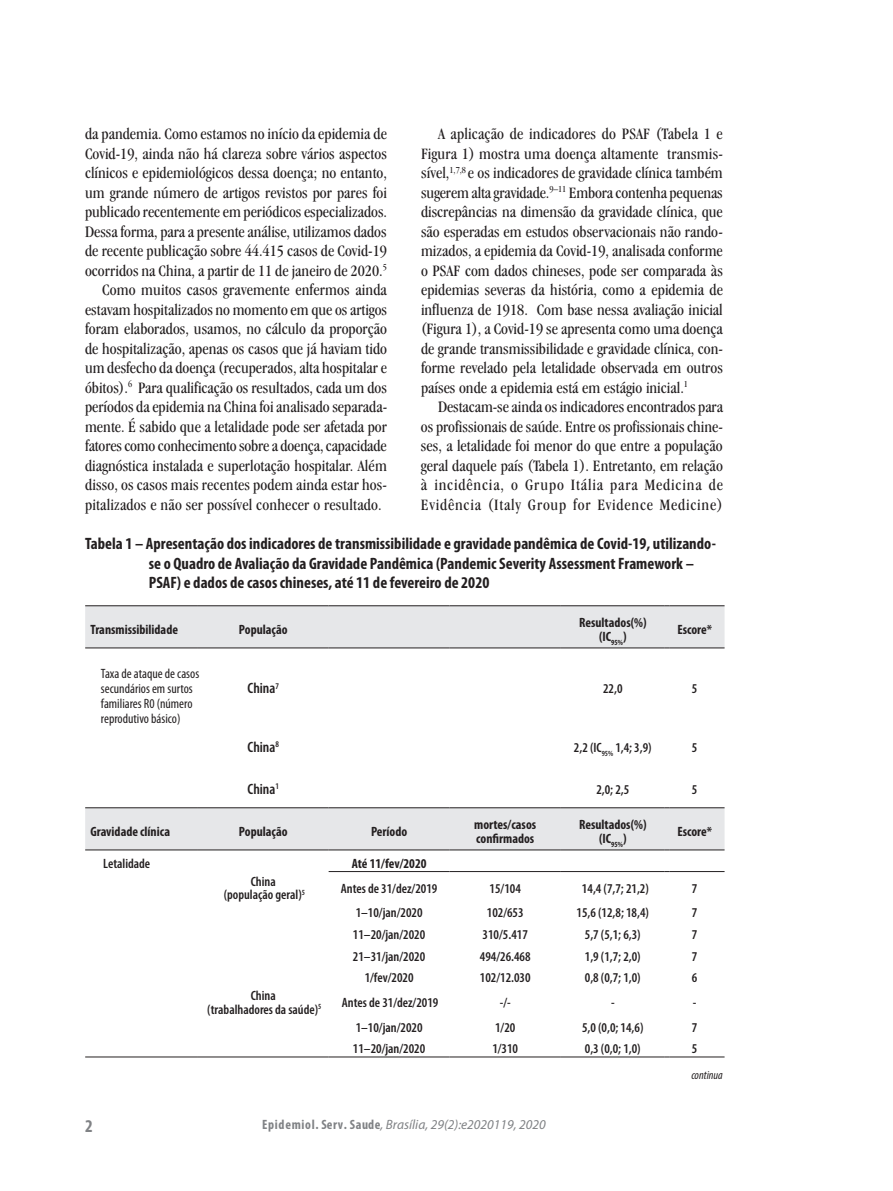
<style>
.page{position:relative;width:893px;height:1191px;background:#fff}
.page>*{position:absolute;margin:0;border:0;box-sizing:border-box;transform-origin:0 0}
.t1{font:700 condensed 18px "Myriad Pro";color:#808285}
.t2{font:condensed 16.5px/19.5px "Garamond IT Cby BT";color:#231f20;text-align:justify}
.t3{font:700 condensed 16.5px/19.5px "Myriad Pro";color:#231f20}
.t4{font:600 condensed 15px "Myriad Pro";color:#231f20}
.t5{font:600 condensed 13.5px/13.5px "Myriad Pro";color:#231f20;text-align:center}
.t6{font:700 condensed 13.5px/13.5px "Myriad Pro";color:#231f20;text-align:center}
.t7{font:condensed 13.5px/15px "Myriad Pro";color:#231f20}
.t8{font:italic 13.5px "Myriad Pro";color:#808285}
.t9{font:italic condensed 12px "Myriad Pro";color:#231f20}
.s1{font-weight:700;font-style:normal;font-stretch:condensed}
</style>
<div class="page">
<svg style="left:85px;top:606px;width:640px;height:243px"></svg>
<hr style="left:85px;top:605px;width:113px;height:1px;background:#231f20">
<hr style="left:198px;top:605px;width:131px;height:1px;background:#231f20">
<hr style="left:329px;top:605px;width:121px;height:1px;background:#231f20">
<hr style="left:450px;top:605px;width:111px;height:1px;background:#231f20">
<hr style="left:561px;top:605px;width:104px;height:1px;background:#231f20">
<hr style="left:669px;top:605px;width:56px;height:1px;background:#231f20">
<hr style="left:329px;top:871px;width:121px;height:1px;background:#231f20">
<hr style="left:450px;top:871px;width:111px;height:1px;background:#231f20">
<hr style="left:561px;top:871px;width:104px;height:1px;background:#231f20">
<hr style="left:669px;top:871px;width:56px;height:1px;background:#231f20">
<hr style="left:85px;top:807px;width:113px;height:1px;background:#231f20">
<hr style="left:198px;top:807px;width:131px;height:1px;background:#231f20">
<hr style="left:329px;top:807px;width:121px;height:1px;background:#231f20">
<hr style="left:450px;top:807px;width:111px;height:1px;background:#231f20">
<hr style="left:561px;top:807px;width:104px;height:1px;background:#231f20">
<hr style="left:669px;top:807px;width:56px;height:1px;background:#231f20">
<hr style="left:85px;top:849px;width:113px;height:1px;background:#231f20">
<hr style="left:198px;top:849px;width:131px;height:1px;background:#231f20">
<hr style="left:329px;top:849px;width:121px;height:1px;background:#231f20">
<hr style="left:450px;top:849px;width:111px;height:1px;background:#231f20">
<hr style="left:561px;top:849px;width:104px;height:1px;background:#231f20">
<hr style="left:669px;top:849px;width:56px;height:1px;background:#231f20">
<hr style="left:85px;top:1056px;width:113px;height:1px;background:#231f20">
<hr style="left:198px;top:1056px;width:131px;height:1px;background:#231f20">
<hr style="left:329px;top:1056px;width:121px;height:1px;background:#231f20">
<hr style="left:450px;top:1056px;width:111px;height:1px;background:#231f20">
<hr style="left:561px;top:1056px;width:104px;height:1px;background:#231f20">
<hr style="left:669px;top:1056px;width:56px;height:1px;background:#231f20">
<hr style="left:85px;top:647px;width:113px;height:1px;background:#231f20">
<hr style="left:198px;top:647px;width:131px;height:1px;background:#231f20">
<hr style="left:329px;top:647px;width:121px;height:1px;background:#231f20">
<hr style="left:450px;top:647px;width:111px;height:1px;background:#231f20">
<hr style="left:561px;top:647px;width:104px;height:1px;background:#231f20">
<hr style="left:669px;top:647px;width:56px;height:1px;background:#231f20">
<p class="t2" style="left:85px;top:124px;width:303px">da pandemia. Como estamos no início da epidemia de</p>
<p class="t2" style="left:85px;top:144px;width:303px">Covid-19, ainda não há clareza sobre vários aspectos</p>
<p class="t2" style="left:85px;top:163px;width:303px">clínicos e epidemiológicos dessa doença; no entanto,</p>
<p class="t2" style="left:85px;top:183px;width:303px">um grande número de artigos revistos por pares foi</p>
<p class="t2" style="left:85px;top:202px;width:304px">publicado recentemente em periódicos especializados.</p>
<p class="t2" style="left:85px;top:222px;width:303px">Dessa forma, para a presente análise, utilizamos dados</p>
<p class="t2" style="left:85px;top:241px;width:303px">de recente publicação sobre 44.415 casos de Covid-19</p>
<p class="t2" style="left:85px;top:261px;width:303px">ocorridos na China, a partir de 11 de janeiro de 2020.<sup>5</sup></p>
<p class="t2" style="left:102px;top:280px;width:286px">Como muitos casos gravemente enfermos ainda</p>
<p class="t2" style="left:85px;top:300px;width:304px">estavam hospitalizados no momento em que os artigos</p>
<p class="t2" style="left:85px;top:319px;width:303px">foram elaborados, usamos, no cálculo da proporção</p>
<p class="t2" style="left:85px;top:339px;width:303px">de hospitalização, apenas os casos que já haviam tido</p>
<p class="t2" style="left:85px;top:358px;width:303px">um desfecho da doença (recuperados, alta hospitalar e</p>
<p class="t2" style="left:85px;top:378px;width:303px">óbitos).<sup>6</sup> Para qualificação os resultados, cada um dos</p>
<p class="t2" style="left:85px;top:397px;width:304px">períodos da epidemia na China foi analisado separada-</p>
<p class="t2" style="left:85px;top:417px;width:303px">mente. É sabido que a letalidade pode ser afetada por</p>
<p class="t2" style="left:85px;top:436px;width:303px">fatores como conhecimento sobre a doença, capacidade</p>
<p class="t2" style="left:85px;top:456px;width:303px">diagnóstica instalada e superlotação hospitalar. Além</p>
<p class="t2" style="left:85px;top:475px;width:304px">disso, os casos mais recentes podem ainda estar hos-</p>
<p class="t2" style="left:85px;top:495px;width:298px">pitalizados e não ser possível conhecer o resultado.</p>
<p class="t2" style="left:421px;top:124px;width:304px;text-indent:17px">A aplicação de indicadores do PSAF (Tabela 1 e Figura 1) mostra uma doença altamente transmis&shy;sível,<sup>1,7,8</sup> e os indicadores de gravidade clínica também sugerem alta gravidade.<sup>9–11</sup> Embora contenha pequenas discrepâncias na dimensão da gravidade clínica, que são esperadas em estudos observacionais não rando&shy;mizados, a epidemia da Covid-19, analisada conforme o PSAF com dados chineses, pode ser comparada às epidemias severas da história, como a epidemia de influenza de 1918. Com base nessa avaliação inicial (Figura 1), a Covid-19 se apresenta como uma doença de grande transmissibilidade e gravidade clínica, con&shy;forme revelado pela letalidade observada em outros países onde a epidemia está em estágio inicial.<sup>1</sup></p>
<p class="t2" style="left:421px;top:397px;width:304px;text-indent:17px">Destacam-se ainda os indicadores encontrados para os profissionais de saúde. Entre os profissionais chine&shy;ses, a letalidade foi menor do que entre a população geral daquele país (Tabela 1). Entretanto, em relação à incidência, o Grupo Itália para Medicina de Evidência (Italy Group for Evidence Medicine)</p>
<p class="t3" style="left:149px;top:533px;width:569px;text-indent:-64px">Tabela 1 – Apresentação dos indicadores de transmissibilidade e gravidade pandêmica de Covid-19, utilizando&shy;se o Quadro de Avaliação da Gravidade Pandêmica (Pandemic Severity Assessment Framework –<br>PSAF) e dados de casos chineses, até 11 de fevereiro de 2020</p>
<p class="t6" style="left:90px;top:622px;width:89px">Transmissibilidade</p>
<p class="t6" style="left:239px;top:622px;width:50px">População</p>
<p class="t6" style="left:579px;top:615px;width:69px">Resultados(%) (IC<sub>95%</sub>)</p>
<p class="t6" style="left:677px;top:622px;width:36px">Escore*</p>
<p class="t7" style="left:101px;top:666px;width:100px">Taxa de ataque de casos secundários em surtos familiares R0 (número reprodutivo básico)</p>
<p class="t4" style="left:248px;top:679px;width:33px">China<sup>7</sup></p>
<p class="t5" style="left:603px;top:681px;width:21px">22,0</p>
<p class="t5" style="left:692px;top:681px;width:7px">5</p>
<p class="t4" style="left:248px;top:738px;width:33px">China<sup>8</sup></p>
<p class="t5" style="left:574px;top:740px;width:79px">2,2 (IC<sub>95%</sub> 1,4; 3,9)</p>
<p class="t5" style="left:692px;top:740px;width:7px">5</p>
<p class="t4" style="left:248px;top:780px;width:33px">China<sup>1</sup></p>
<p class="t5" style="left:596px;top:782px;width:34px">2,0; 2,5</p>
<p class="t5" style="left:692px;top:782px;width:7px">5</p>
<p class="t6" style="left:90px;top:824px;width:81px">Gravidade clínica</p>
<p class="t6" style="left:239px;top:824px;width:50px">População</p>
<p class="t6" style="left:371px;top:824px;width:38px">Período</p>
<p class="t6" style="left:474px;top:817px;width:63px;text-align:left">mortes/casos confirmados</p>
<p class="t6" style="left:579px;top:817px;width:69px">Resultados(%) (IC<sub>95%</sub>)</p>
<p class="t6" style="left:677px;top:824px;width:36px">Escore*</p>
<p class="t5" style="left:103px;top:856px;width:49px">Letalidade</p>
<p class="t6" style="left:352px;top:856px;width:76px">Até 11/fev/2020</p>
<p class="t5" style="left:224px;top:874px;width:83px">China<br>(população geral)<sup>5</sup></p>
<p class="t5" style="left:341px;top:881px;width:98px">Antes de 31/dez/2019</p>
<p class="t5" style="left:490px;top:881px;width:33px">15/104</p>
<p class="t5" style="left:582px;top:881px;width:68px">14,4 (7,7; 21,2)</p>
<p class="t5" style="left:692px;top:881px;width:7px">7</p>
<p class="t5" style="left:356px;top:906px;width:68px">1–10/jan/2020</p>
<p class="t5" style="left:487px;top:906px;width:38px">102/653</p>
<p class="t5" style="left:577px;top:906px;width:74px">15,6 (12,8; 18,4)</p>
<p class="t5" style="left:692px;top:906px;width:7px">7</p>
<p class="t5" style="left:353px;top:927px;width:74px">11–20/jan/2020</p>
<p class="t5" style="left:483px;top:927px;width:47px">310/5.417</p>
<p class="t5" style="left:585px;top:927px;width:57px">5,7 (5,1; 6,3)</p>
<p class="t5" style="left:692px;top:927px;width:7px">7</p>
<p class="t5" style="left:353px;top:949px;width:74px">21–31/jan/2020</p>
<p class="t5" style="left:480px;top:949px;width:52px">494/26.468</p>
<p class="t5" style="left:585px;top:949px;width:57px">1,9 (1,7; 2,0)</p>
<p class="t5" style="left:692px;top:949px;width:7px">7</p>
<p class="t5" style="left:365px;top:970px;width:50px">1/fev/2020</p>
<p class="t5" style="left:480px;top:970px;width:52px">102/12.030</p>
<p class="t5" style="left:585px;top:970px;width:57px">0,8 (0,7; 1,0)</p>
<p class="t5" style="left:692px;top:970px;width:7px">6</p>
<p class="t5" style="left:207px;top:988px;width:116px">China<br>(trabalhadores da saúde)<sup>5</sup></p>
<p class="t5" style="left:342px;top:995px;width:98px">Antes de 31/dez/2019</p>
<p class="t5" style="left:500px;top:995px;width:13px">-/-</p>
<p class="t5" style="left:611px;top:995px;width:5px">-</p>
<p class="t5" style="left:693px;top:995px;width:5px">-</p>
<p class="t5" style="left:356px;top:1020px;width:68px">1–10/jan/2020</p>
<p class="t5" style="left:495px;top:1020px;width:22px">1/20</p>
<p class="t5" style="left:582px;top:1020px;width:63px">5,0 (0,0; 14,6)</p>
<p class="t5" style="left:692px;top:1020px;width:7px">7</p>
<p class="t5" style="left:353px;top:1041px;width:74px">11–20/jan/2020</p>
<p class="t5" style="left:492px;top:1041px;width:27px">1/310</p>
<p class="t5" style="left:585px;top:1041px;width:57px">0,3 (0,0; 1,0)</p>
<p class="t5" style="left:692px;top:1041px;width:7px">5</p>
<p class="t9" style="left:691px;top:1067px;width:33px">continua</p>
<p class="t1" style="left:85px;top:1115px;width:9px">2</p>
<p class="t8" style="left:262px;top:1116px;width:285px"><span class="s1">Epidemiol. Serv. Saude</span>, Brasília, 29(2):e2020119, 2020</p>
</div>
